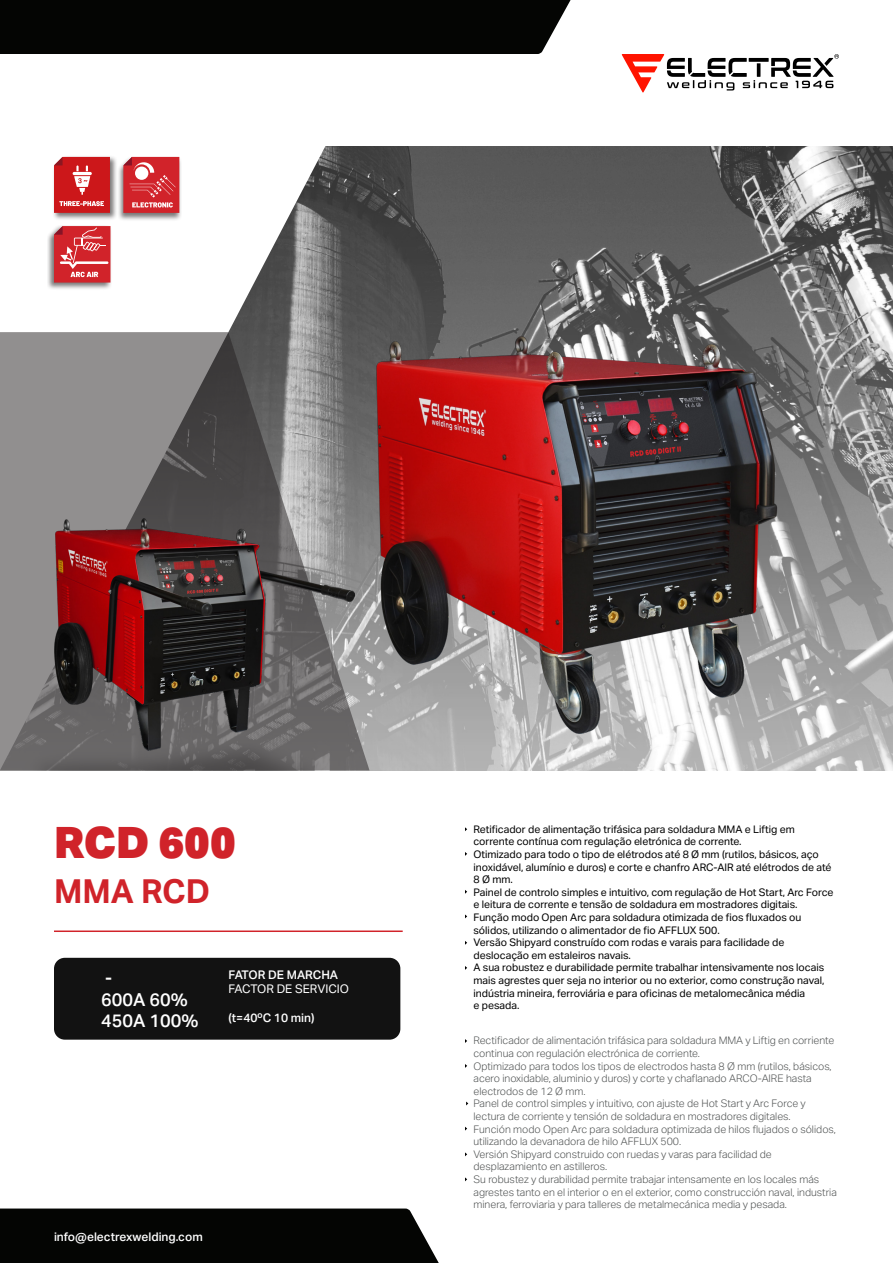
<style>
.page{position:relative;width:893px;height:1263px;background:#fff}
.page>*{position:absolute;margin:0;border:0;box-sizing:border-box;transform-origin:0 0}
.t1{font:900 43.5px "Aktiv Grotesk";color:#d0232a}
.t2{font:700 33px "Aktiv Grotesk";color:#d0232a}
.t3{font:500 18px "Aktiv Grotesk";color:#fff}
.t4{font:500 12px "Aktiv Grotesk";color:#fff}
.t5{font:12px "Aktiv Grotesk";color:#fff}
.t6{font:300 10.5px/12.6px "Aktiv Grotesk";color:#4f5252}
.t7{font:10.5px/12.6px "Aktiv Grotesk";color:#000001}
</style>
<div class="page">
<img style="left:326px;top:147px;width:567px;height:623px">
<svg style="left:228px;top:146px;width:98px;height:186px"></svg>
<svg style="left:0;top:332px;width:369px;height:438px;background:#7e7d7d"></svg>
<div style="left:52px;top:155px;width:66px;height:66px;background:#231f20;opacity:.6"></div>
<svg style="left:54px;top:157px;width:56px;height:56px;background:#d13538"></svg>
<div style="left:117px;top:156px;width:65px;height:65px;background:#231f20;opacity:.6"></div>
<svg style="left:123px;top:157px;width:56px;height:56px;background:#d64349"></svg>
<svg style="left:622px;top:54px;width:217px;height:39px"></svg>
<div style="left:0;top:1208px;width:439px;height:55px;background:#040503"></div>
<hr style="left:54px;top:930px;width:349px;height:2px;background:#d1232a">
<div style="left:0;top:0;width:571px;height:54px;background:#040503"></div>
<div style="left:47px;top:225px;width:65px;height:65px;background:#231f20;opacity:.6"></div>
<svg style="left:54px;top:226px;width:56px;height:57px;background:#d5444a"></svg>
<img style="left:377px;top:336px;width:401px;height:397px">
<img style="left:54px;top:519px;width:300px;height:231px">
<div style="left:54px;top:958px;width:346px;height:82px;background:#121212;border-radius:11px"></div>
<p class="t1" style="left:54px;top:814px;width:183px">RCD 600</p>
<p class="t2" style="left:54px;top:871px;width:158px">MMA RCD</p>
<p class="t3" style="left:105px;top:967px;width:9px">-</p>
<p class="t3" style="left:101px;top:988px;width:88px">600A 60%</p>
<p class="t3" style="left:101px;top:1010px;width:99px">450A 100%</p>
<p class="t4" style="left:229px;top:968px;width:111px">FATOR DE MARCHA</p>
<p class="t5" style="left:229px;top:982px;width:122px">FACTOR DE SERVICIO</p>
<p class="t4" style="left:229px;top:1010px;width:87px">(t=40ºC 10 min)</p>
<p class="t4" style="left:54px;top:1229px;width:150px">info@electrexwelding.com</p>
<p class="t7" style="left:473px;top:823px;width:323px">Retificador de alimentação trifásica para soldadura MMA e Liftig em</p>
<p class="t7" style="left:473px;top:835px;width:270px">corrente contínua com regulação eletrónica de corrente.</p>
<p class="t7" style="left:473px;top:848px;width:359px">Otimizado para todo o tipo de elétrodos até 8 Ø mm (rutilos, básicos, aço inoxidável, alumínio e duros) e corte e chanfro ARC-AIR até elétrodos de até<br>8 Ø mm.</p>
<p class="t7" style="left:473px;top:886px;width:362px">Painel de controlo simples e intuitivo, com regulação de Hot Start, Arc Force e leitura de corrente e tensão de soldadura em mostradores digitais.</p>
<p class="t7" style="left:473px;top:911px;width:329px">Função modo Open Arc para soldadura otimizada de fios fluxados ou</p>
<p class="t7" style="left:473px;top:923px;width:248px">sólidos, utilizando o alimentador de fio AFFLUX 500.</p>
<p class="t7" style="left:473px;top:936px;width:312px">Versão Shipyard construído com rodas e varais para facilidade de</p>
<p class="t7" style="left:473px;top:949px;width:159px">deslocação em estaleiros navais.</p>
<p class="t7" style="left:473px;top:961px;width:352px;text-align:justify">A sua robustez e durabilidade permite trabalhar intensivamente nos locais mais agrestes quer seja no interior ou no exterior, como construção naval, indústria mineira, ferroviária e para oficinas de metalomecânica média</p>
<p class="t7" style="left:473px;top:999px;width:47px">e pesada.</p>
<p class="t6" style="left:473px;top:1034px;width:362px">Rectificador de alimentación trifásica para soldadura MMA y Liftig en corriente continua con regulación electrónica de corriente.</p>
<p class="t6" style="left:473px;top:1059px;width:360px">Optimizado para todos los tipos de electrodos hasta 8 Ø mm (rutilos, básicos, acero inoxidable, aluminio y duros) y corte y chaflanado ARCO-AIRE hasta electrodos de 12 Ø mm.</p>
<p class="t6" style="left:473px;top:1097px;width:334px">Panel de control simples y intuitivo, con ajuste de Hot Start y Arc Force y</p>
<p class="t6" style="left:473px;top:1110px;width:319px">lectura de corriente y tensión de soldadura en mostradores digitales.</p>
<p class="t6" style="left:473px;top:1122px;width:364px">Función modo Open Arc para soldadura optimizada de hilos flujados o sólidos, utilizando la devanadora de hilo AFFLUX 500.</p>
<p class="t6" style="left:473px;top:1148px;width:300px">Versión Shipyard construido con ruedas y varas para facilidad de</p>
<p class="t6" style="left:473px;top:1160px;width:135px">desplazamiento en astilleros.</p>
<p class="t6" style="left:473px;top:1173px;width:365px">Su robustez y durabilidad permite trabajar intensamente en los locales más agrestes tanto en el interior o en el exterior, como construcción naval, industria minera, ferroviaria y para talleres de metalmecánica media y pesada.</p>
</div>
